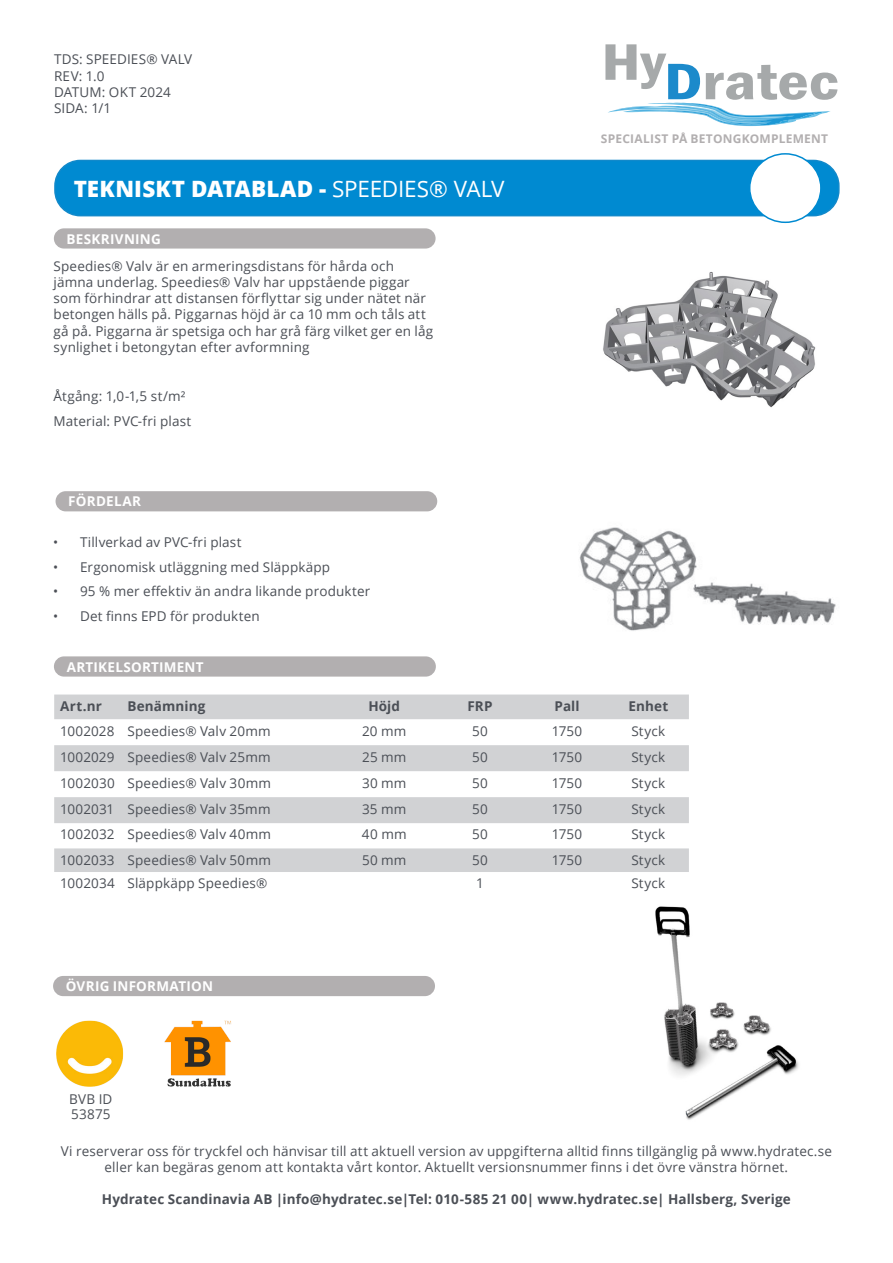
<style>
.page{position:relative;width:893px;height:1263px;background:#fff}
.page>*{position:absolute;margin:0;border:0;box-sizing:border-box;transform-origin:0 0}
.TDS_bold{font:800 22.5px "Open Sans";letter-spacing:.01em;color:#fff}
.Text{font:13.5px/16.2px "Open Sans";letter-spacing:.01em;color:#4b4f56}
.Text-2{font:700 13.5px "Open Sans";letter-spacing:.01em;color:#4b4f56}
.Under_rubrik{font:700 13.5px "Open Sans";letter-spacing:.02em;color:#fff}
.Text-3{font:700 12px "Open Sans";letter-spacing:.02em;color:#b2afb0}
.s1{font-weight:400}
</style>
<div class="page">
<div style="left:55px;top:160px;width:784px;height:56px;background:#008ad1;border-radius:25px"></div>
<div style="left:54px;top:160px;width:786px;height:56px;border:2px solid #1289ca;border-radius:25px"></div>
<div style="left:750px;top:154px;width:71px;height:68px;background:#fff;border-radius:50%"></div>
<div style="left:749px;top:153px;width:73px;height:70px;border:2px solid #008ad1;border-radius:50%"></div>
<div style="left:54px;top:228px;width:382px;height:21px;background:#b2afb0;border-radius:10px"></div>
<svg style="left:605px;top:44px;width:232px;height:82px"></svg>
<img style="left:579px;top:527px;width:257px;height:104px">
<svg style="left:54px;top:694px;width:635px;height:178px;fill:#d1d2d4"></svg>
<div style="left:53px;top:976px;width:382px;height:20px;background:#b2afb0;border-radius:10px"></div>
<div style="left:54px;top:656px;width:382px;height:21px;background:#b2afb0;border-radius:10px"></div>
<img style="left:56px;top:1020px;width:68px;height:67px">
<img style="left:164px;top:1020px;width:68px;height:67px">
<div style="left:56px;top:491px;width:381px;height:20px;background:#b2afb0;border-radius:10px"></div>
<img style="left:603px;top:272px;width:213px;height:136px">
<img style="left:655px;top:906px;width:144px;height:214px">
<p class="Text" style="left:54px;top:51px;width:140px">TDS: SPEEDIES® VALV</p>
<p class="Text" style="left:54px;top:67px;width:52px">REV: 1.0</p>
<p class="Text" style="left:54px;top:83px;width:118px">DATUM: OKT 2024</p>
<p class="Text" style="left:54px;top:100px;width:59px">SIDA: 1/1</p>
<p class="TDS_bold" style="left:74px;top:172px;width:432px">TEKNISKT DATABLAD - <span class="s1">SPEEDIES® VALV</span></p>
<p class="Under_rubrik" style="left:67px;top:229px;width:96px">BESKRIVNING</p>
<p class="Text" style="left:54px;top:257px;width:381px">Speedies® Valv är en armeringsdistans för hårda och jämna underlag. Speedies® Valv har uppstående piggar som förhindrar att distansen förflyttar sig under nätet när betongen hälls på. Piggarnas höjd är ca 10 mm och tåls att gå på. Piggarna är spetsiga och har grå färg vilket ger en låg synlighet i betongytan efter avformning</p>
<p class="Text" style="left:54px;top:388px;width:134px">Åtgång: 1,0-1,5 st/m²</p>
<p class="Text" style="left:54px;top:413px;width:139px">Material: PVC-fri plast</p>
<p class="Under_rubrik" style="left:68px;top:492px;width:74px">FÖRDELAR</p>
<p class="Text" style="left:53px;top:533px;width:190px">• Tillverkad av PVC-fri plast</p>
<p class="Text" style="left:53px;top:558px;width:279px">• Ergonomisk utläggning med Släppkäpp</p>
<p class="Text" style="left:53px;top:583px;width:319px">• 95 % mer effektiv än andra likande produkter</p>
<p class="Text" style="left:53px;top:608px;width:208px">• Det finns EPD för produkten</p>
<p class="Under_rubrik" style="left:67px;top:657px;width:138px">ARTIKELSORTIMENT</p>
<p class="Text-3" style="left:601px;top:130px;width:229px">SPECIALIST PÅ BETONGKOMPLEMENT</p>
<p class="Text-2" style="left:60px;top:696px;width:43px">Art.nr</p>
<p class="Text-2" style="left:128px;top:696px;width:79px">Benämning</p>
<p class="Text-2" style="left:368px;top:696px;width:33px">Höjd</p>
<p class="Text-2" style="left:467px;top:696px;width:27px">FRP</p>
<p class="Text-2" style="left:555px;top:696px;width:27px">Pall</p>
<p class="Text-2" style="left:628px;top:696px;width:41px">Enhet</p>
<p class="Text" style="left:60px;top:722px;width:56px">1002028</p>
<p class="Text" style="left:128px;top:722px;width:145px">Speedies® Valv 20mm</p>
<p class="Text" style="left:362px;top:722px;width:46px">20 mm</p>
<p class="Text" style="left:472px;top:722px;width:17px">50</p>
<p class="Text" style="left:552px;top:722px;width:32px">1750</p>
<p class="Text" style="left:631px;top:722px;width:35px">Styck</p>
<p class="Text" style="left:60px;top:748px;width:56px">1002029</p>
<p class="Text" style="left:128px;top:748px;width:145px">Speedies® Valv 25mm</p>
<p class="Text" style="left:362px;top:748px;width:46px">25 mm</p>
<p class="Text" style="left:472px;top:748px;width:17px">50</p>
<p class="Text" style="left:552px;top:748px;width:32px">1750</p>
<p class="Text" style="left:631px;top:748px;width:35px">Styck</p>
<p class="Text" style="left:60px;top:774px;width:56px">1002030</p>
<p class="Text" style="left:128px;top:774px;width:145px">Speedies® Valv 30mm</p>
<p class="Text" style="left:362px;top:774px;width:46px">30 mm</p>
<p class="Text" style="left:472px;top:774px;width:17px">50</p>
<p class="Text" style="left:552px;top:774px;width:32px">1750</p>
<p class="Text" style="left:631px;top:774px;width:35px">Styck</p>
<p class="Text" style="left:60px;top:800px;width:56px">1002031</p>
<p class="Text" style="left:128px;top:800px;width:145px">Speedies® Valv 35mm</p>
<p class="Text" style="left:362px;top:800px;width:46px">35 mm</p>
<p class="Text" style="left:472px;top:800px;width:17px">50</p>
<p class="Text" style="left:552px;top:800px;width:32px">1750</p>
<p class="Text" style="left:631px;top:800px;width:35px">Styck</p>
<p class="Text" style="left:60px;top:826px;width:56px">1002032</p>
<p class="Text" style="left:128px;top:826px;width:145px">Speedies® Valv 40mm</p>
<p class="Text" style="left:362px;top:826px;width:46px">40 mm</p>
<p class="Text" style="left:472px;top:826px;width:17px">50</p>
<p class="Text" style="left:552px;top:826px;width:32px">1750</p>
<p class="Text" style="left:631px;top:826px;width:35px">Styck</p>
<p class="Text" style="left:60px;top:851px;width:56px">1002033</p>
<p class="Text" style="left:128px;top:851px;width:145px">Speedies® Valv 50mm</p>
<p class="Text" style="left:362px;top:851px;width:46px">50 mm</p>
<p class="Text" style="left:472px;top:851px;width:17px">50</p>
<p class="Text" style="left:552px;top:851px;width:32px">1750</p>
<p class="Text" style="left:631px;top:851px;width:35px">Styck</p>
<p class="Text" style="left:60px;top:875px;width:56px">1002034</p>
<p class="Text" style="left:128px;top:875px;width:141px">Släppkäpp Speedies®</p>
<p class="Text" style="left:476px;top:875px;width:9px">1</p>
<p class="Text" style="left:631px;top:875px;width:35px">Styck</p>
<p class="Under_rubrik" style="left:66px;top:977px;width:149px">ÖVRIG INFORMATION</p>
<p class="Text" style="left:69px;top:1091px;width:45px">BVB ID</p>
<p class="Text" style="left:71px;top:1105px;width:41px">53875</p>
<p class="Text" style="left:61px;top:1142px;width:773px;text-align:center">Vi reserverar oss för tryckfel och hänvisar till att aktuell version av uppgifterna alltid finns tillgänglig på www.hydratec.se eller kan begäras genom att kontakta vårt kontor. Aktuellt versionsnummer finns i det övre vänstra hörnet.</p>
<p class="Text-2" style="left:102px;top:1190px;width:690px">Hydratec Scandinavia AB |info@hydratec.se|Tel: 010-585 21 00| www.hydratec.se| Hallsberg, Sverige</p>
</div>
